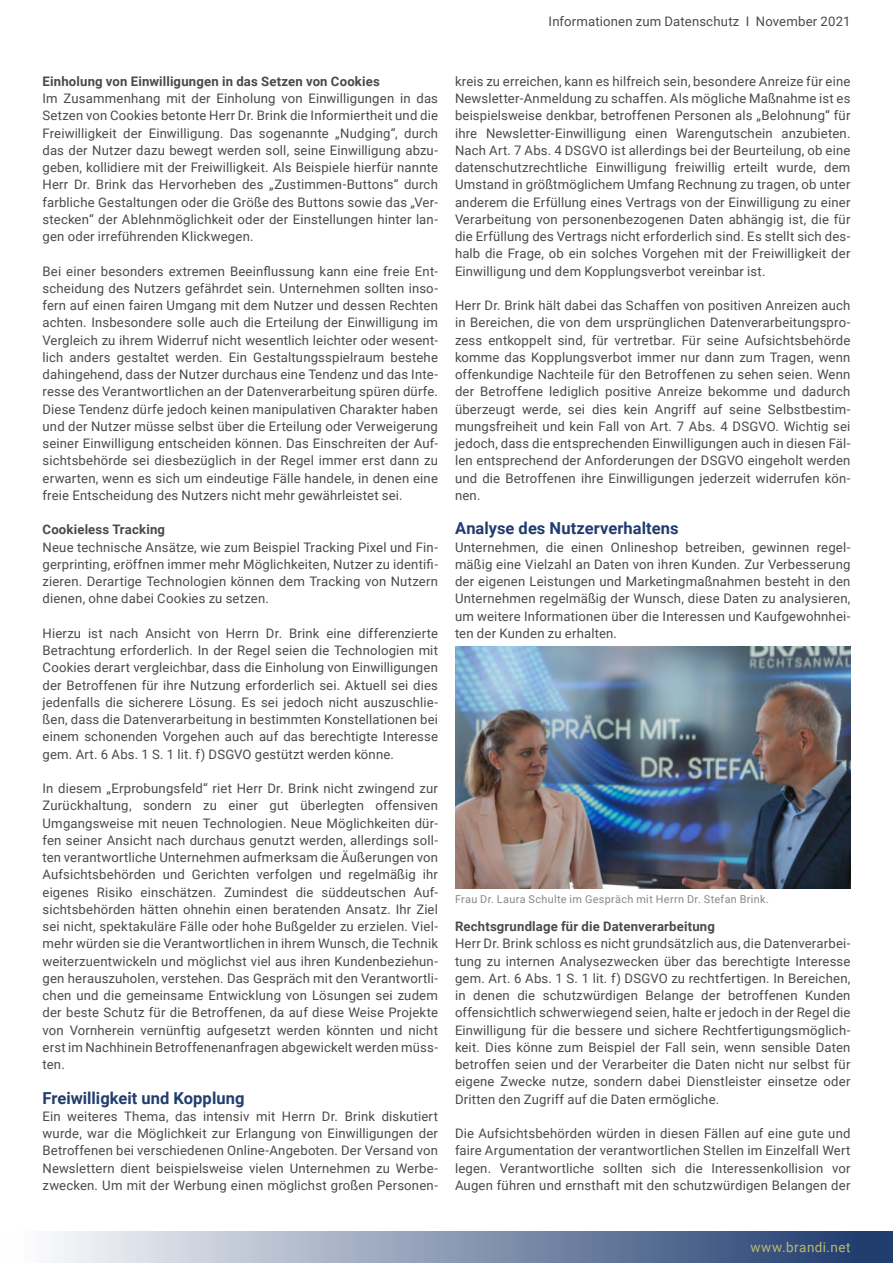
<style>
.page{position:relative;width:893px;height:1263px;background:#fff}
.page>*{position:absolute;margin:0;border:0;box-sizing:border-box;transform-origin:0 0}
.Überschrift{font:700 16.5px "Roboto";letter-spacing:.005em;color:#213d6f}
.t1{font:13.5px "Roboto";letter-spacing:.035em;color:#b8bb6e}
.Fließtext{font:13.2px/17.2px "Roboto";letter-spacing:.015em;color:#4a4a49;text-align:justify}
.Überschrift_Unterpun{font:700 13.2px "Roboto";letter-spacing:.015em;color:#4a4a49}
.Autorenname_unter_Te{font:10.8px "Roboto";letter-spacing:.03em;color:#878787}
</style>
<div class="page">
<img style="left:455px;top:646px;width:395px;height:243px">
<div style="left:0;top:1231px;width:893px;height:32px;background:linear-gradient(to right,#fff,#19366a)"></div>
<p class="Fließtext" style="left:549px;top:12px;width:303px">Informationen zum Datenschutz I November 2021</p>
<p class="Überschrift_Unterpun" style="left:43px;top:72px;width:339px">Einholung von Einwilligungen in das Setzen von Cookies</p>
<p class="Fließtext" style="left:43px;top:89px;width:397px">Im Zusammenhang mit der Einholung von Einwilligungen in das Setzen von Cookies betonte Herr Dr. Brink die Informiertheit und die Freiwilligkeit der Einwilligung. Das sogenannte „Nudging“, durch das der Nutzer dazu bewegt werden soll, seine Einwilligung abzu&shy;geben, kollidiere mit der Freiwilligkeit. Als Beispiele hierfür nannte Herr Dr. Brink das Hervorheben des „Zustimmen-Buttons“ durch farbliche Gestaltungen oder die Größe des Buttons sowie das „Ver&shy;stecken“ der Ablehnmöglichkeit oder der Einstellungen hinter lan&shy;gen oder irreführenden Klickwegen.</p>
<p class="Fließtext" style="left:43px;top:262px;width:397px">Bei einer besonders extremen Beeinflussung kann eine freie Ent&shy;scheidung des Nutzers gefährdet sein. Unternehmen sollten inso&shy;fern auf einen fairen Umgang mit dem Nutzer und dessen Rechten achten. Insbesondere solle auch die Erteilung der Einwilligung im Vergleich zu ihrem Widerruf nicht wesentlich leichter oder wesent&shy;lich anders gestaltet werden. Ein Gestaltungsspielraum bestehe dahingehend, dass der Nutzer durchaus eine Tendenz und das Inte&shy;resse des Verantwortlichen an der Datenverarbeitung spüren dürfe.<br>Diese Tendenz dürfe jedoch keinen manipulativen Charakter haben und der Nutzer müsse selbst über die Erteilung oder Verweigerung seiner Einwilligung entscheiden können. Das Einschreiten der Auf&shy;sichtsbehörde sei diesbezüglich in der Regel immer erst dann zu erwarten, wenn es sich um eindeutige Fälle handele, in denen eine freie Entscheidung des Nutzers nicht mehr gewährleistet sei.</p>
<p class="Überschrift_Unterpun" style="left:43px;top:520px;width:124px">Cookieless Tracking</p>
<p class="Fließtext" style="left:43px;top:538px;width:397px">Neue technische Ansätze, wie zum Beispiel Tracking Pixel und Fin&shy;gerprinting, eröffnen immer mehr Möglichkeiten, Nutzer zu identifi&shy;zieren. Derartige Technologien können dem Tracking von Nutzern dienen, ohne dabei Cookies zu setzen.</p>
<p class="Fließtext" style="left:43px;top:624px;width:397px">Hierzu ist nach Ansicht von Herrn Dr. Brink eine differenzierte Betrachtung erforderlich. In der Regel seien die Technologien mit Cookies derart vergleichbar, dass die Einholung von Einwilligungen der Betroffenen für ihre Nutzung erforderlich sei. Aktuell sei dies jedenfalls die sicherere Lösung. Es sei jedoch nicht auszuschlie&shy;ßen, dass die Datenverarbeitung in bestimmten Konstellationen bei einem schonenden Vorgehen auch auf das berechtigte Interesse gem. Art. 6 Abs. 1 S. 1 lit. f) DSGVO gestützt werden könne.</p>
<p class="Fließtext" style="left:43px;top:779px;width:397px">In diesem „Erprobungsfeld“ riet Herr Dr. Brink nicht zwingend zur Zurückhaltung, sondern zu einer gut überlegten offensiven Umgangsweise mit neuen Technologien. Neue Möglichkeiten dür&shy;fen seiner Ansicht nach durchaus genutzt werden, allerdings soll&shy;ten verantwortliche Unternehmen aufmerksam die Äußerungen von Aufsichtsbehörden und Gerichten verfolgen und regelmäßig ihr eigenes Risiko einschätzen. Zumindest die süddeutschen Auf&shy;sichtsbehörden hätten ohnehin einen beratenden Ansatz. Ihr Ziel sei nicht, spektakuläre Fälle oder hohe Bußgelder zu erzielen. Viel&shy;mehr würden sie die Verantwortlichen in ihrem Wunsch, die Technik weiterzuentwickeln und möglichst viel aus ihren Kundenbeziehun&shy;gen herauszuholen, verstehen. Das Gespräch mit den Verantwortli&shy;chen und die gemeinsame Entwicklung von Lösungen sei zudem der beste Schutz für die Betroffenen, da auf diese Weise Projekte von Vornherein vernünftig aufgesetzt werden könnten und nicht erst im Nachhinein Betroffenenanfragen abgewickelt werden müss&shy;ten.</p>
<p class="Überschrift" style="left:43px;top:1086px;width:204px">Freiwilligkeit und Kopplung</p>
<p class="Fließtext" style="left:43px;top:1107px;width:397px">Ein weiteres Thema, das intensiv mit Herrn Dr. Brink diskutiert wurde, war die Möglichkeit zur Erlangung von Einwilligungen der Betroffenen bei verschiedenen Online-Angeboten. Der Versand von Newslettern dient beispielsweise vielen Unternehmen zu Werbe&shy;zwecken. Um mit der Werbung einen möglichst großen Personen-</p>
<p class="Fließtext" style="left:455px;top:72px;width:397px">kreis zu erreichen, kann es hilfreich sein, besondere Anreize für eine Newsletter-Anmeldung zu schaffen. Als mögliche Maßnahme ist es beispielsweise denkbar, betroffenen Personen als „Belohnung“ für ihre Newsletter-Einwilligung einen Warengutschein anzubieten.<br>Nach Art. 7 Abs. 4 DSGVO ist allerdings bei der Beurteilung, ob eine datenschutzrechtliche Einwilligung freiwillig erteilt wurde, dem Umstand in größtmöglichem Umfang Rechnung zu tragen, ob unter anderem die Erfüllung eines Vertrags von der Einwilligung zu einer Verarbeitung von personenbezogenen Daten abhängig ist, die für die Erfüllung des Vertrags nicht erforderlich sind. Es stellt sich des&shy;halb die Frage, ob ein solches Vorgehen mit der Freiwilligkeit der Einwilligung und dem Kopplungsverbot vereinbar ist.</p>
<p class="Fließtext" style="left:455px;top:296px;width:397px">Herr Dr. Brink hält dabei das Schaffen von positiven Anreizen auch in Bereichen, die von dem ursprünglichen Datenverarbeitungspro&shy;zess entkoppelt sind, für vertretbar. Für seine Aufsichtsbehörde komme das Kopplungsverbot immer nur dann zum Tragen, wenn offenkundige Nachteile für den Betroffenen zu sehen seien. Wenn der Betroffene lediglich positive Anreize bekomme und dadurch überzeugt werde, sei dies kein Angriff auf seine Selbstbestim&shy;mungsfreiheit und kein Fall von Art. 7 Abs. 4 DSGVO. Wichtig sei jedoch, dass die entsprechenden Einwilligungen auch in diesen Fäl&shy;len entsprechend der Anforderungen der DSGVO eingeholt werden und die Betroffenen ihre Einwilligungen jederzeit widerrufen kön&shy;nen.</p>
<p class="Überschrift" style="left:455px;top:517px;width:225px">Analyse des Nutzerverhaltens</p>
<p class="Fließtext" style="left:455px;top:538px;width:397px">Unternehmen, die einen Onlineshop betreiben, gewinnen regel&shy;mäßig eine Vielzahl an Daten von ihren Kunden. Zur Verbesserung der eigenen Leistungen und Marketingmaßnahmen besteht in den Unternehmen regelmäßig der Wunsch, diese Daten zu analysieren, um weitere Informationen über die Interessen und Kaufgewohnhei&shy;ten der Kunden zu erhalten.</p>
<p class="Autorenname_unter_Te" style="left:455px;top:891px;width:316px">Frau Dr. Laura Schulte im Gespräch mit Herrn Dr. Stefan Brink.</p>
<p class="Überschrift_Unterpun" style="left:455px;top:917px;width:261px">Rechtsgrundlage für die Datenverarbeitung</p>
<p class="Fließtext" style="left:455px;top:934px;width:397px">Herr Dr. Brink schloss es nicht grundsätzlich aus, die Datenverarbei&shy;tung zu internen Analysezwecken über das berechtigte Interesse gem. Art. 6 Abs. 1 S. 1 lit. f) DSGVO zu rechtfertigen. In Bereichen, in denen die schutzwürdigen Belange der betroffenen Kunden offensichtlich schwerwiegend seien, halte er jedoch in der Regel die Einwilligung für die bessere und sichere Rechtfertigungsmöglich&shy;keit. Dies könne zum Beispiel der Fall sein, wenn sensible Daten betroffen seien und der Verarbeiter die Daten nicht nur selbst für eigene Zwecke nutze, sondern dabei Dienstleister einsetze oder Dritten den Zugriff auf die Daten ermögliche.</p>
<p class="Fließtext" style="left:455px;top:1124px;width:397px">Die Aufsichtsbehörden würden in diesen Fällen auf eine gute und faire Argumentation der verantwortlichen Stellen im Einzelfall Wert legen. Verantwortliche sollten sich die Interessenkollision vor Augen führen und ernsthaft mit den schutzwürdigen Belangen der</p>
<p class="t1" style="left:750px;top:1237px;width:102px">www.brandi.net</p>
</div>
